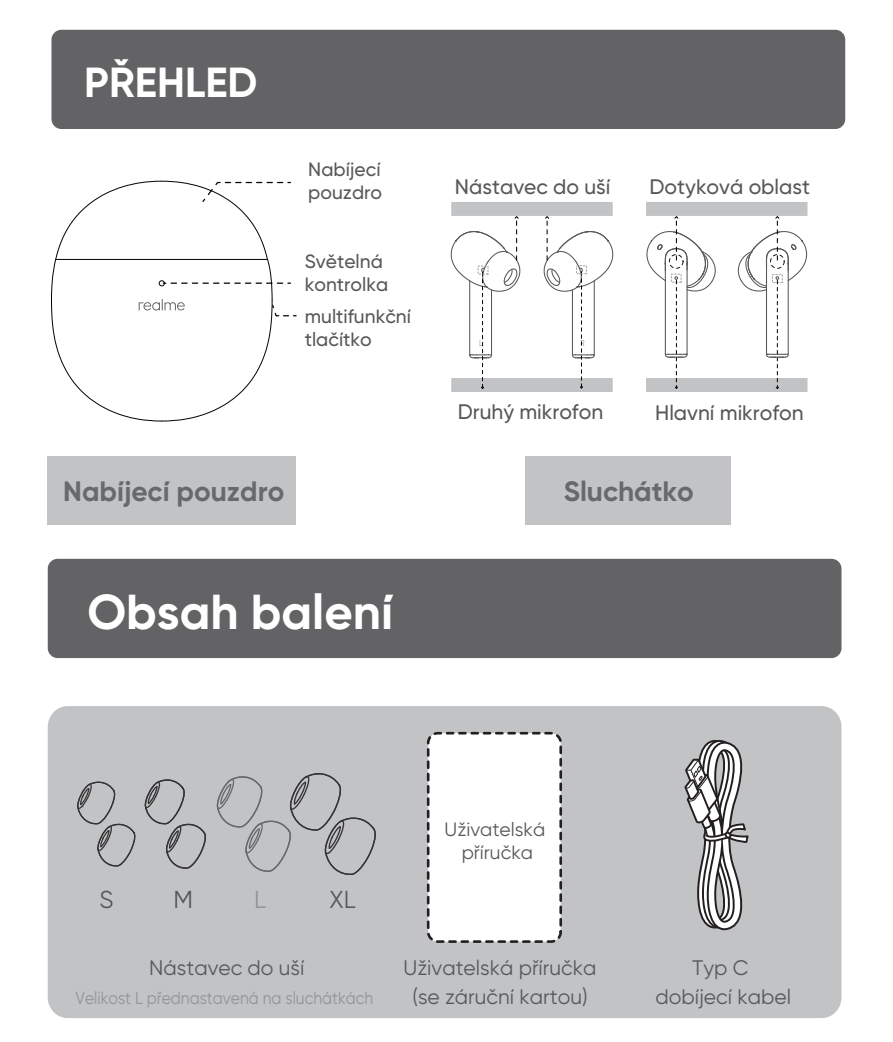
<style>
.page{position:relative;width:893px;height:1042px;background:#fff}
.page>*{position:absolute;margin:0;border:0;box-sizing:border-box;transform-origin:0 0}
.t1{font:700 49px "Gilroy";color:#fff}
.t2{font:700 42px "Gilroy";color:#fff}
.t3{font:700 28px "Gilroy";color:#67696b}
.t4{font:24.5px "Gilroy";color:#57585a}
.t5{font:24.5px "Gilroy";color:#939498}
.t6{font:21px/29.4px "Gilroy";color:#57585a;text-align:center}
.t7{font:500 21px "Gilroy";color:#57585a}
.t8{font:500 19.25px/23.1px "Gilroy";color:#57585a}
.t9{font:19.25px/23.1px "Gilroy";color:#57585a;text-align:center}
.t10{font:17.5px "Gilroy";color:#939498;scale:.9 1}
</style>
<div class="page">
<div style="left:48px;top:706px;width:793px;height:312px;background:#c2c3c5;border-radius:20px"></div>
<div style="left:48px;top:559px;width:793px;height:99px;background:#636366;border-radius:10px"></div>
<div style="left:51px;top:30px;width:794px;height:99px;background:#636366;border-radius:10px"></div>
<svg style="left:51px;top:180px;width:245px;height:242px"></svg>
<div style="left:48px;top:456px;width:248px;height:68px;background:#c2c3c5"></div>
<div style="left:525px;top:456px;width:206px;height:68px;background:#c2c3c5"></div>
<svg style="left:684px;top:740px;width:65px;height:191px"></svg>
<div style="left:428px;top:733px;width:133px;height:208px;background:#fff;border-radius:10px"></div>
<div style="left:427px;top:732px;width:135px;height:211px;border:3px dashed #231f20;border-radius:10px"></div>
<svg style="left:144px;top:779px;width:62px;height:90px"></svg>
<svg style="left:216px;top:773px;width:160px;height:102px"></svg>
<svg style="left:77px;top:782px;width:59px;height:85px"></svg>
<div style="left:646px;top:378px;width:161px;height:14px;background:#c2c3c5"></div>
<svg style="left:737px;top:216px;width:71px;height:173px"></svg>
<svg style="left:646px;top:216px;width:70px;height:173px"></svg>
<div style="left:646px;top:202px;width:161px;height:14px;background:#c2c3c5"></div>
<div style="left:451px;top:378px;width:162px;height:14px;background:#c2c3c5"></div>
<div style="left:451px;top:202px;width:162px;height:14px;background:#c2c3c5"></div>
<svg style="left:450px;top:216px;width:71px;height:173px"></svg>
<svg style="left:543px;top:216px;width:71px;height:173px"></svg>
<div style="left:576px;top:265px;width:11px;height:9px;border:1px dashed #a8a9ad"></div>
<div style="left:478px;top:266px;width:10px;height:9px;border:1px dashed #a8a9ad"></div>
<h2 class="t2" style="left:84px;top:56px;width:175px">PŘEHLED</h2>
<p class="t8" style="left:308px;top:157px;width:75px">Nabíjecí pouzdro</p>
<p class="t8" style="left:305px;top:250px;width:85px">Světelná kontrolka</p>
<p class="t8" style="left:305px;top:304px;width:108px">multifunkční tlačítko</p>
<p class="t7" style="left:455px;top:173px;width:157px">Nástavec do uší</p>
<p class="t7" style="left:649px;top:173px;width:162px">Dotyková oblast</p>
<p class="t7" style="left:458px;top:399px;width:147px">Druhý mikrofon</p>
<p class="t7" style="left:655px;top:400px;width:150px">Hlavní mikrofon</p>
<h3 class="t3" style="left:63px;top:474px;width:223px">Nabíjecí pouzdro</h3>
<h3 class="t3" style="left:564px;top:474px;width:132px">Sluchátko</h3>
<h1 class="t1" style="left:87px;top:581px;width:307px">Obsah balení</h1>
<p class="t4" style="left:99px;top:885px;width:16px">S</p>
<p class="t4" style="left:173px;top:885px;width:21px">M</p>
<p class="t5" style="left:254px;top:885px;width:14px">L</p>
<p class="t4" style="left:329px;top:885px;width:28px">XL</p>
<p class="t9" style="left:445px;top:817px;width:102px">Uživatelská příručka</p>
<p class="t6" style="left:404px;top:952px;width:195px">Uživatelská příručka (se záruční kartou)</p>
<p class="t6" style="left:149px;top:952px;width:157px">Nástavec do uší</p>
<p class="t6" style="left:655px;top:952px;width:137px">Typ C dobíjecí kabel</p>
<p class="t10" style="left:75px;top:987px;width:332px">Velikost L přednastavená na sluchátkách</p>
</div>
